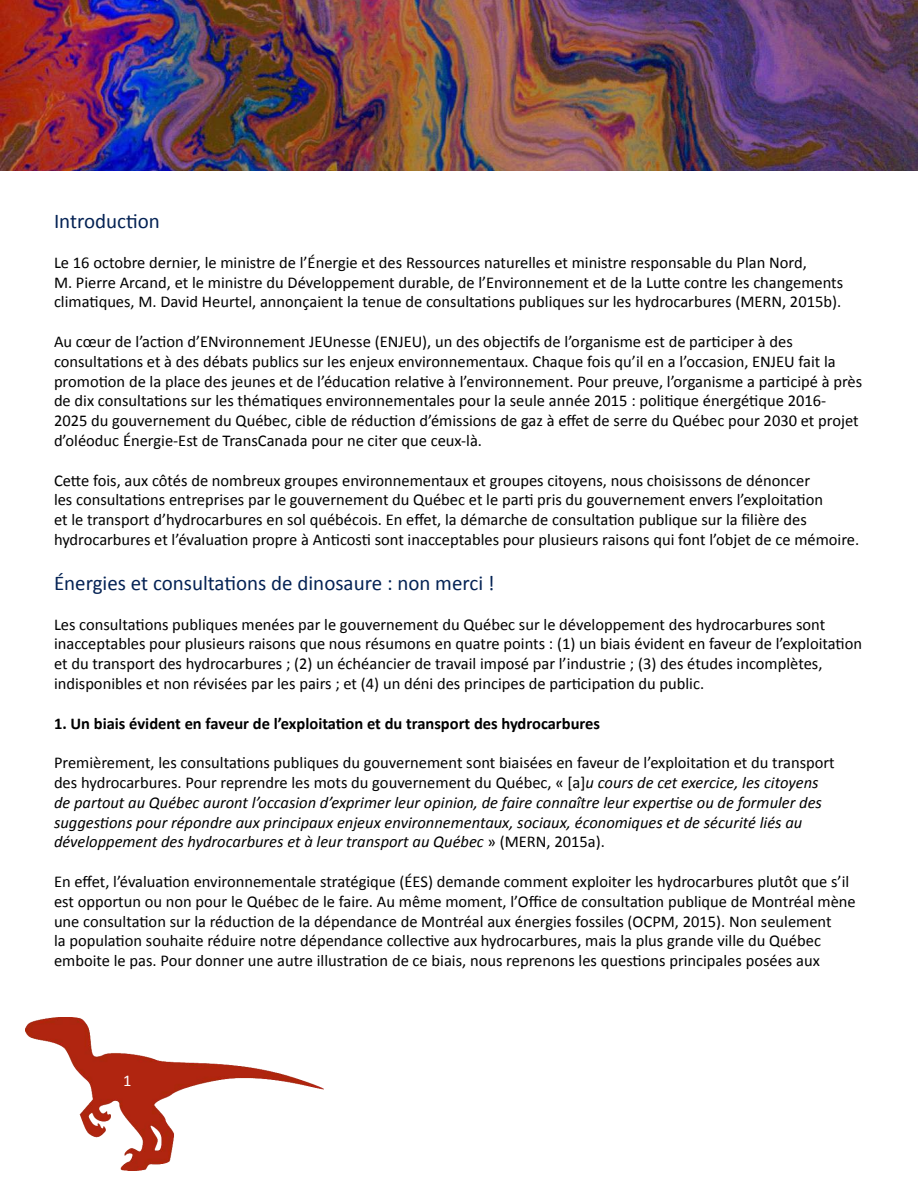
<style>
.page{position:relative;width:918px;height:1188px;background:#fff}
.page>*{position:absolute;margin:0;border:0;box-sizing:border-box;transform-origin:0 0}
.t1{font:21px "Calibri";color:#042254}
.t2{font:16.5px/19.8px "Calibri";color:#000}
.t3{font:italic 16.5px/19.8px "Calibri";color:#000}
.t4{font:700 16.5px "Calibri";color:#000}
.t5{font:16.5px "Calibri";color:#fff}
.s1{font-style:normal}
</style>
<div class="page">
<img style="left:26px;top:1017px;width:297px;height:153px">
<img style="left:0;top:0;width:918px;height:171px">
<p class="t1" style="left:54px;top:208px;width:107px">Introduction</p>
<p class="t2" style="left:54px;top:252px;width:791px">Le 16 octobre dernier, le ministre de l’Énergie et des Ressources naturelles et ministre responsable du Plan Nord,<br>M. Pierre Arcand, et le ministre du Développement durable, de l’Environnement et de la Lutte contre les changements climatiques, M. David Heurtel, annonçaient la tenue de consultations publiques sur les hydrocarbures (MERN, 2015b).</p>
<p class="t2" style="left:54px;top:332px;width:810px">Au cœur de l’action d’ENvironnement JEUnesse (ENJEU), un des objectifs de l’organisme est de participer à des consultations et à des débats publics sur les enjeux environnementaux. Chaque fois qu’il en a l’occasion, ENJEU fait la promotion de la place des jeunes et de l’éducation relative à l’environnement. Pour preuve, l’organisme a participé à près de dix consultations sur les thématiques environnementales pour la seule année 2015 : politique énergétique 2016- 2025 du gouvernement du Québec, cible de réduction d’émissions de gaz à effet de serre du Québec pour 2030 et projet d’oléoduc Énergie-Est de TransCanada pour ne citer que ceux-là.</p>
<p class="t2" style="left:54px;top:470px;width:807px">Cette fois, aux côtés de nombreux groupes environnementaux et groupes citoyens, nous choisissons de dénoncer<br>les consultations entreprises par le gouvernement du Québec et le parti pris du gouvernement envers l’exploitation<br>et le transport d’hydrocarbures en sol québécois. En effet, la démarche de consultation publique sur la filière des hydrocarbures et l’évaluation propre à Anticosti sont inacceptables pour plusieurs raisons qui font l’objet de ce mémoire.</p>
<p class="t1" style="left:54px;top:570px;width:442px">Énergies et consultations de dinosaure : non merci !</p>
<p class="t2" style="left:54px;top:614px;width:810px">Les consultations publiques menées par le gouvernement du Québec sur le développement des hydrocarbures sont inacceptables pour plusieurs raisons que nous résumons en quatre points : (1) un biais évident en faveur de l’exploitation et du transport des hydrocarbures ; (2) un échéancier de travail imposé par l’industrie ; (3) des études incomplètes, indisponibles et non révisées par les pairs ; et (4) un déni des principes de participation du public.</p>
<p class="t4" style="left:54px;top:713px;width:548px">1. Un biais évident en faveur de l’exploitation et du transport des hydrocarbures</p>
<p class="t3" style="left:54px;top:752px;width:782px"><span class="s1">Premièrement, les consultations publiques du gouvernement sont biaisées en faveur de l’exploitation et du transport des hydrocarbures. Pour reprendre les mots du gouvernement du Québec, « [a]</span>u cours de cet exercice, les citoyens de partout au Québec auront l’occasion d’exprimer leur opinion, de faire connaître leur expertise ou de formuler des suggestions pour répondre aux principaux enjeux environnementaux, sociaux, économiques et de sécurité liés au développement des hydrocarbures et à leur transport au Québec <span class="s1">» (MERN, 2015a).</span></p>
<p class="t2" style="left:54px;top:872px;width:803px">En effet, l’évaluation environnementale stratégique (ÉES) demande comment exploiter les hydrocarbures plutôt que s’il est opportun ou non pour le Québec de le faire. Au même moment, l’Office de consultation publique de Montréal mène une consultation sur la réduction de la dépendance de Montréal aux énergies fossiles (OCPM, 2015). Non seulement<br>la population souhaite réduire notre dépendance collective aux hydrocarbures, mais la plus grande ville du Québec emboite le pas. Pour donner une autre illustration de ce biais, nous reprenons les questions principales posées aux</p>
<p class="t5" style="left:123px;top:1070px;width:10px">1</p>
</div>
